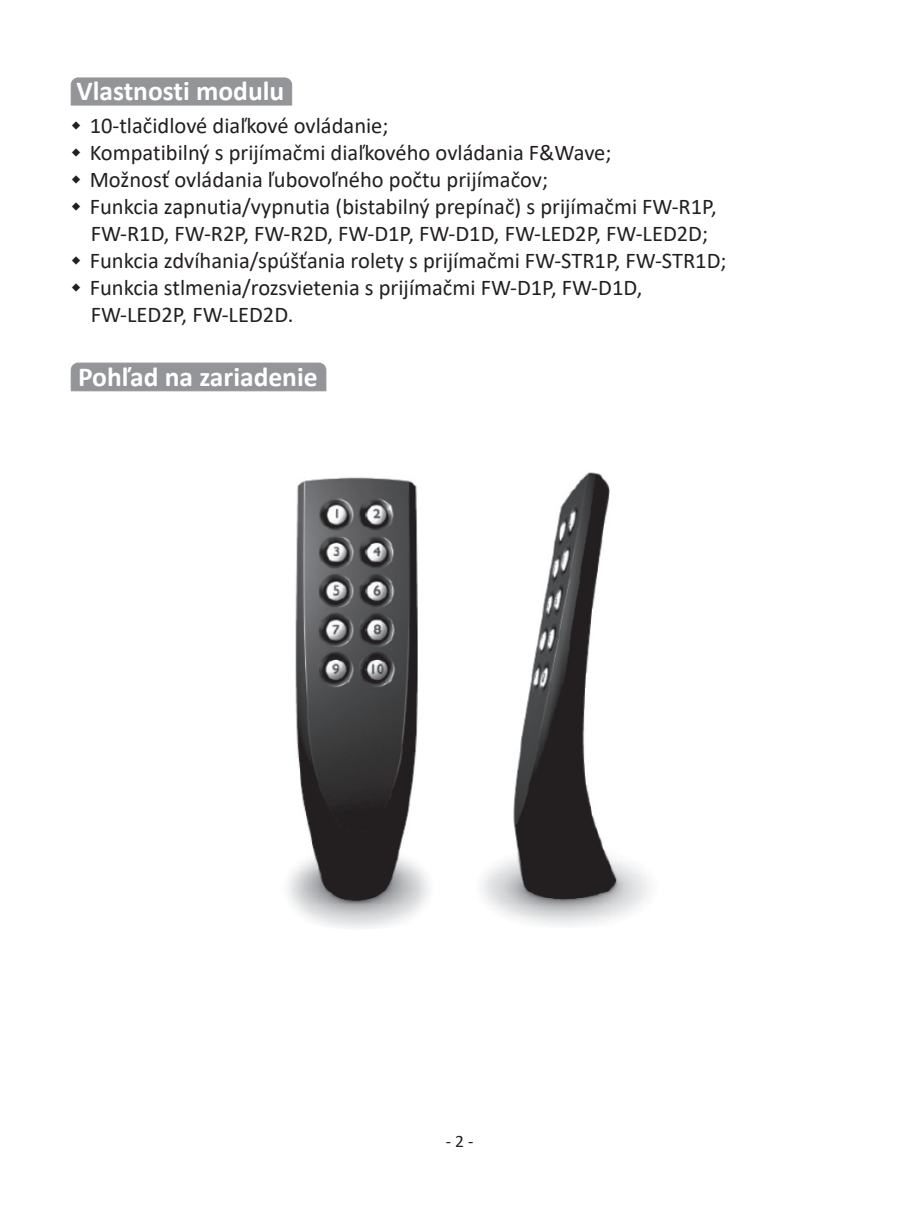
<style>
.page{position:relative;width:922px;height:1205px;background:#fff}
.page>*{position:absolute;margin:0;border:0;box-sizing:border-box;transform-origin:0 0}
.t1{font:700 27.5px "Calibri";color:#fff}
.t2{font:22.5px/27px "Calibri";color:#231f20}
.t3{font:17.5px "Calibri";color:#231f20}
</style>
<div class="page">
<img style="left:288px;top:472px;width:362px;height:457px">
<svg style="left:71px;top:77px;width:221px;height:29px;background:#96989b"></svg>
<div style="left:71px;top:362px;width:255px;height:29px;background:#939598"></div>
<p class="t1" style="left:76px;top:72px;width:209px">Vlastnosti modulu</p>
<p class="t2" style="left:90px;top:111px;width:638px">10-tlačidlové diaľkové ovládanie;<br>Kompatibilný s prijímačmi diaľkového ovládania F&amp;Wave;<br>Možnosť ovládania ľubovoľného počtu prijímačov;<br>Funkcia zapnutia/vypnutia (bistabilný prepínač) s prijímačmi FW-R1P, FW-R1D, FW-R2P, FW-R2D, FW-D1P, FW-D1D, FW-LED2P, FW-LED2D; Funkcia zdvíhania/spúšťania rolety s prijímačmi FW-STR1P, FW-STR1D; Funkcia stlmenia/rozsvietenia s prijímačmi FW-D1P, FW-D1D, FW-LED2P, FW-LED2D.</p>
<p class="t1" style="left:78px;top:357px;width:241px">Pohľad na zariadenie</p>
<p class="t3" style="left:446px;top:1128px;width:29px">- 2 -</p>
</div>
